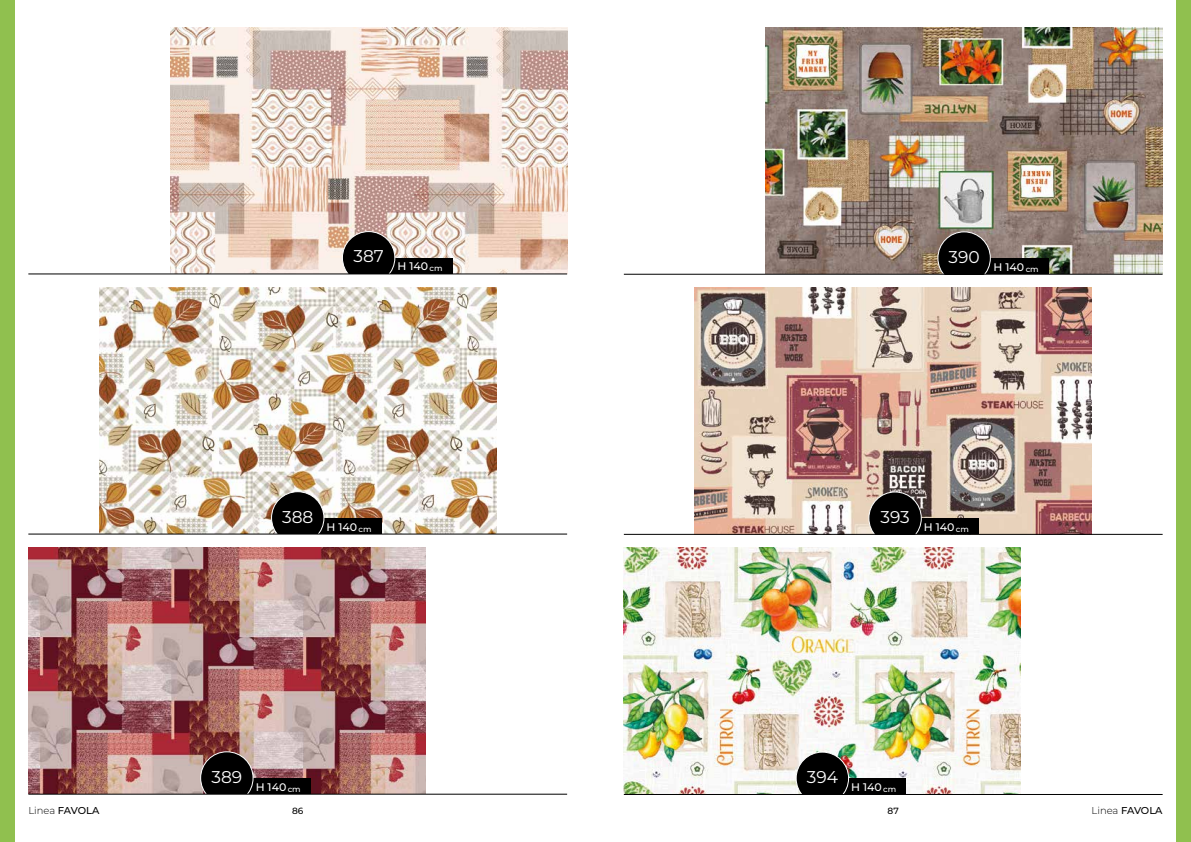
<style>
.page{position:relative;width:1191px;height:842px;background:#fff}
.page>*{position:absolute;margin:0;border:0;box-sizing:border-box;transform-origin:0 0}
.t1{font:17px "Montserrat";color:#fff}
.t2{font:500 11px "Montserrat";color:#fff}
.t3{font:500 10px "Montserrat";letter-spacing:-.02em;color:#000}
.t4{font:500 9px "Montserrat";color:#000}
.s1{font-weight:300}
</style>
<div class="page">
<img style="left:170px;top:27px;width:397px;height:246px">
<div style="left:388px;top:258px;width:64px;height:16px;background:#000"></div>
<svg style="left:342px;top:231px;width:53px;height:42px"></svg>
<img style="left:765px;top:27px;width:397px;height:247px">
<div style="left:984px;top:258px;width:64px;height:16px;background:#000"></div>
<svg style="left:937px;top:231px;width:53px;height:43px"></svg>
<img style="left:694px;top:287px;width:397px;height:247px">
<div style="left:914px;top:518px;width:64px;height:16px;background:#000"></div>
<svg style="left:868px;top:491px;width:53px;height:43px"></svg>
<img style="left:28px;top:547px;width:397px;height:247px">
<div style="left:246px;top:778px;width:64px;height:16px;background:#000"></div>
<svg style="left:200px;top:751px;width:53px;height:43px"></svg>
<img style="left:99px;top:287px;width:397px;height:247px">
<div style="left:317px;top:518px;width:64px;height:16px;background:#000"></div>
<svg style="left:271px;top:491px;width:53px;height:43px"></svg>
<hr style="left:28px;top:534px;width:539px;height:1px;background:#000">
<hr style="left:28px;top:273px;width:539px;height:1px;background:#000">
<hr style="left:28px;top:794px;width:539px;height:1px;background:#000">
<img style="left:624px;top:548px;width:396px;height:246px">
<div style="left:841px;top:778px;width:65px;height:16px;background:#000"></div>
<svg style="left:795px;top:752px;width:54px;height:42px"></svg>
<hr style="left:624px;top:274px;width:538px;height:1px;background:#000">
<hr style="left:624px;top:534px;width:538px;height:1px;background:#000">
<hr style="left:624px;top:794px;width:538px;height:1px;background:#000">
<div style="left:0;top:0;width:14px;height:842px;background:#90c04f"></div>
<div style="left:1176px;top:0;width:15px;height:842px;background:#90c04f"></div>
<p class="t3" style="left:28px;top:803px;width:72px"><span class="s1">Linea</span> FAVOLA</p>
<h1 class="t1" style="left:353px;top:245px;width:32px">387</h1>
<p class="t2" style="left:397px;top:259px;width:47px">H 140 <sub>cm</sub></p>
<h1 class="t1" style="left:948px;top:245px;width:33px">390</h1>
<p class="t2" style="left:993px;top:259px;width:47px">H 140 <sub>cm</sub></p>
<h1 class="t1" style="left:282px;top:505px;width:33px">388</h1>
<p class="t2" style="left:326px;top:519px;width:47px">H 140 <sub>cm</sub></p>
<h1 class="t1" style="left:880px;top:505px;width:31px">393</h1>
<p class="t2" style="left:924px;top:519px;width:47px">H 140 <sub>cm</sub></p>
<h1 class="t1" style="left:211px;top:765px;width:32px">389</h1>
<p class="t2" style="left:256px;top:779px;width:47px">H 140 <sub>cm</sub></p>
<h1 class="t1" style="left:806px;top:765px;width:33px">394</h1>
<p class="t2" style="left:851px;top:779px;width:47px">H 140 <sub>cm</sub></p>
<p class="t4" style="left:292px;top:804px;width:13px">86</p>
<p class="t4" style="left:887px;top:804px;width:13px">87</p>
<p class="t3" style="left:1091px;top:803px;width:72px"><span class="s1">Linea</span> FAVOLA</p>
</div>
